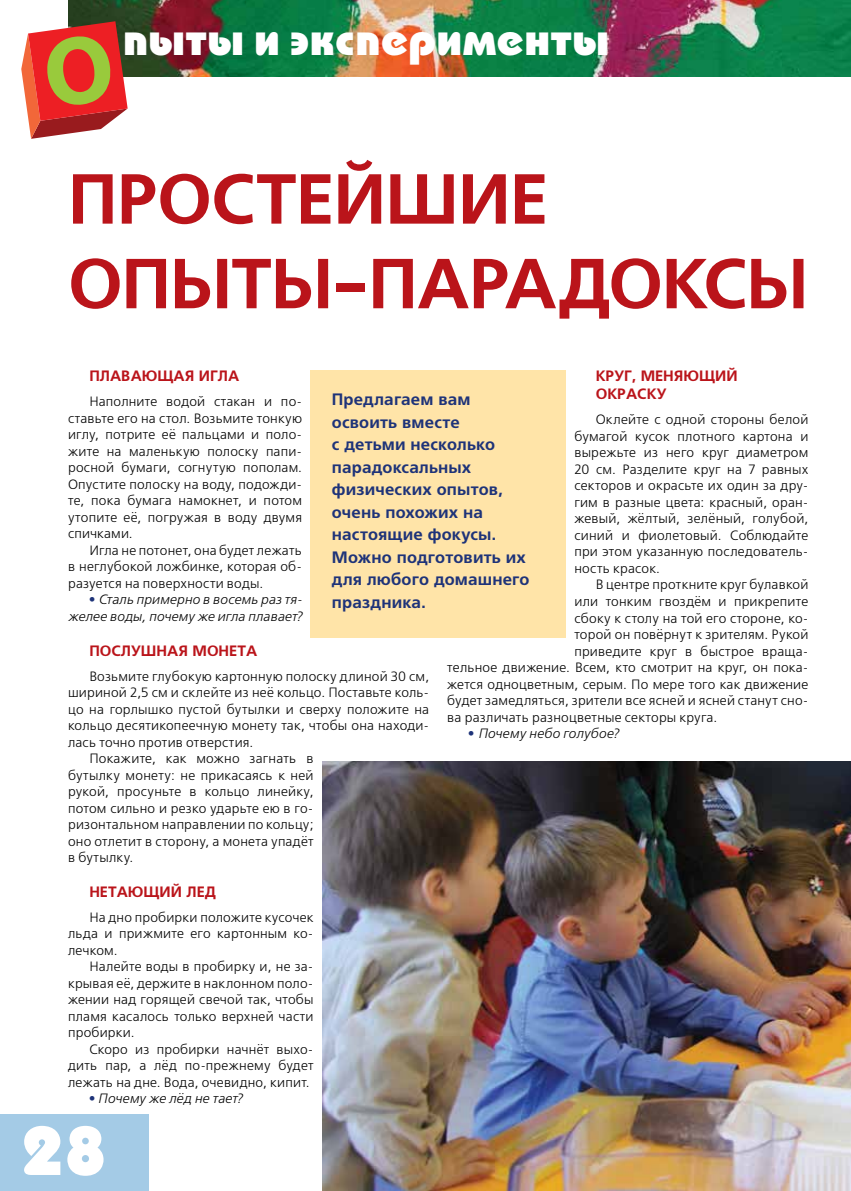
<style>
.page{position:relative;width:851px;height:1191px;background:#fff}
.page>*{position:absolute;margin:0;border:0;box-sizing:border-box;transform-origin:0 0}
.t1{font:700 70.5px/84.6px "Free Set C";letter-spacing:-.01em;color:#ba141a}
.t2{font:800 69px "Bauhaus C";color:#fff}
.t3{font:800 45px "Bauhaus C";letter-spacing:.01em;color:#fff}
.t4{font:700 16.5px/22.5px "Free Set C";letter-spacing:.01em;color:#1e3379}
.t5{font:700 15px/18px "Free Set C";color:#ba141a}
.t6{font:13.5px/16.5px "Free Set C";letter-spacing:.015em;color:#000;text-align:justify}
.t7{font:italic 13.5px/16.5px "Free Set C";letter-spacing:.015em;color:#000;text-align:right}
.s1{font-weight:700;font-style:normal;color:#1e3379}
</style>
<div class="page">
<div style="left:0;top:1114px;width:149px;height:77px;background:#a4cbe6"></div>
<img style="left:68px;top:0;width:782px;height:77px">
<svg style="left:21px;top:21px;width:107px;height:118px;background:#cd684b"></svg>
<div style="left:310px;top:370px;width:256px;height:268px;background:#ffe4a8"></div>
<img style="left:322px;top:761px;width:528px;height:430px">
<h3 class="t3" style="left:123px;top:13px;width:486px">пыты и эксперименты</h3>
<h1 class="t1" style="left:68px;top:159px;width:741px">ПРОСТЕЙШИЕ<br>ОПЫТЫ-ПАРАДОКСЫ</h1>
<p class="t5" style="left:595px;top:368px;width:143px">КРУГ, МЕНЯЮЩИЙ<br>ОКРАСКУ</p>
<p class="t6" style="left:574px;top:412px;width:235px;text-indent:21px">Оклейте с одной стороны белой бумагой кусок плотного картона и вырежьте из него круг диаметром 20 см. Разделите круг на 7 равных секторов и окрасьте их один за дру&shy;гим в разные цвета: красный, оран&shy;жевый, жёлтый, зелёный, голубой, синий и фиолетовый. Соблюдайте при этом указанную последователь&shy;ность красок.</p>
<p class="t6" style="left:595px;top:577px;width:214px">В центре проткните круг булавкой</p>
<p class="t6" style="left:574px;top:594px;width:235px">или тонким гвоздём и прикрепите</p>
<p class="t6" style="left:574px;top:610px;width:235px">сбоку к столу на той его стороне, ко-</p>
<p class="t6" style="left:574px;top:627px;width:235px">торой он повёрнут к зрителям. Рукой</p>
<p class="t6" style="left:574px;top:643px;width:235px">приведите круг в быстрое враща-</p>
<p class="t6" style="left:447px;top:659px;width:362px">тельное движение. Всем, кто смотрит на круг, он пока-</p>
<p class="t6" style="left:447px;top:676px;width:362px">жется одноцветным, серым. По мере того как движение</p>
<p class="t6" style="left:447px;top:692px;width:362px">будет замедляться, зрители все ясней и ясней станут сно-</p>
<p class="t6" style="left:447px;top:709px;width:271px">ва различать разноцветные секторы круга.</p>
<p class="t7" style="left:468px;top:725px;width:152px"><span class="s1">•</span> Почему небо голубое?</p>
<p class="t5" style="left:89px;top:368px;width:151px">ПЛАВАЮЩАЯ ИГЛА</p>
<p class="t6" style="left:68px;top:394px;width:235px;text-indent:21px">Наполните водой стакан и по&shy;ставьте его на стол. Возьмите тонкую иглу, потрите её пальцами и поло&shy;жите на маленькую полоску папи&shy;росной бумаги, согнутую пополам.<br>Опустите полоску на воду, подожди&shy;те, пока бумага намокнет, и потом утопите её, погружая в воду двумя спичками.</p>
<p class="t6" style="left:68px;top:543px;width:235px;text-indent:21px">Игла не потонет, она будет лежать в неглубокой ложбинке, которая об&shy;разуется на поверхности воды.</p>
<p class="t7" style="left:68px;top:592px;width:235px"><span class="s1">•</span> Сталь примерно в восемь раз тя&shy;желее воды, почему же игла плавает?</p>
<p class="t5" style="left:89px;top:642px;width:169px">ПОСЛУШНАЯ МОНЕТА</p>
<p class="t6" style="left:89px;top:668px;width:341px">Возьмите глубокую картонную полоску длиной 30 см,</p>
<p class="t6" style="left:68px;top:685px;width:362px">шириной 2,5 см и склейте из неё кольцо. Поставьте коль-</p>
<p class="t6" style="left:68px;top:701px;width:362px">цо на горлышко пустой бутылки и сверху положите на</p>
<p class="t6" style="left:68px;top:718px;width:362px">кольцо десятикопеечную монету так, чтобы она находи-</p>
<p class="t6" style="left:68px;top:734px;width:187px">лась точно против отверстия.</p>
<p class="t6" style="left:89px;top:751px;width:226px">Покажите, как можно загнать в</p>
<p class="t6" style="left:68px;top:767px;width:247px">бутылку монету: не прикасаясь к ней</p>
<p class="t6" style="left:68px;top:784px;width:247px">рукой, просуньте в кольцо линейку,</p>
<p class="t6" style="left:68px;top:800px;width:247px">потом сильно и резко ударьте ею в го-</p>
<p class="t6" style="left:68px;top:817px;width:247px">ризонтальном направлении по кольцу;</p>
<p class="t6" style="left:68px;top:833px;width:247px">оно отлетит в сторону, а монета упадёт</p>
<p class="t6" style="left:68px;top:850px;width:67px">в бутылку.</p>
<p class="t5" style="left:89px;top:883px;width:128px">НЕТАЮЩИЙ ЛЕД</p>
<p class="t6" style="left:68px;top:909px;width:247px;text-indent:21px">На дно пробирки положите кусочек льда и прижмите его картонным ко&shy;лечком.</p>
<p class="t6" style="left:68px;top:959px;width:247px;text-indent:21px">Налейте воды в пробирку и, не за&shy;крывая её, держите в наклонном поло&shy;жении над горящей свечой так, чтобы пламя касалось только верхней части пробирки.</p>
<p class="t6" style="left:68px;top:1041px;width:247px;text-indent:21px">Скоро из пробирки начнёт выхо&shy;дить пар, а лёд по-прежнему будет лежать на дне. Вода, очевидно, кипит.</p>
<p class="t7" style="left:89px;top:1091px;width:155px"><span class="s1">•</span> Почему же лёд не тает?</p>
<p class="t4" style="left:332px;top:389px;width:199px">Предлагаем вам освоить вместе<br>с детьми несколько парадоксальных физических опытов, очень похожих на настоящие фокусы.<br>Можно подготовить их для любого домашнего праздника.</p>
<h2 class="t2" style="left:20px;top:1109px;width:89px">28</h2>
</div>
